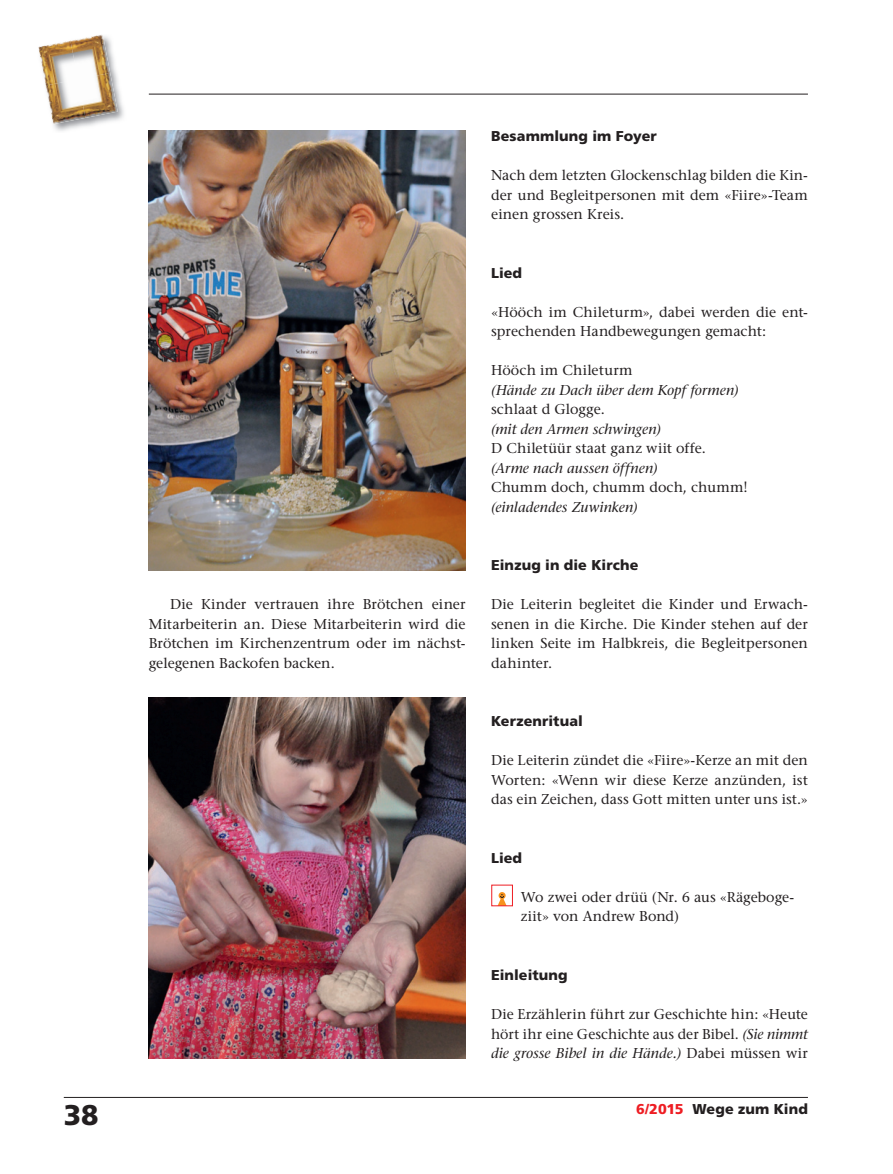
<style>
.page{position:relative;width:893px;height:1174px;background:#fff}
.page>*{position:absolute;margin:0;border:0;box-sizing:border-box;transform-origin:0 0}
.t1{font:900 28.5px "Frutiger";color:#231f20}
.t2{font:14.25px/19.5px "Stone Serif";letter-spacing:.01em;color:#231f20;text-align:justify}
.t3{font:italic 14.25px "Stone Serif";letter-spacing:.005em;color:#231f20}
.t4{font:900 14.25px "Frutiger";letter-spacing:.005em;color:#231f20}
.s1{font-style:italic}
.s2{color:#ee1d23}
</style>
<div class="page">
<hr style="left:64px;top:1097px;width:744px;height:1px;background:#231f20">
<hr style="left:149px;top:94px;width:659px;height:1px;background:#231f20">
<svg style="left:498px;top:894px;width:8px;height:10px"></svg>
<div style="left:491px;top:884px;width:22px;height:22px;border:1px solid #ee1d23"></div>
<img style="left:45px;top:40px;width:79px;height:91px">
<img style="left:38px;top:40px;width:32px;height:46px">
<img style="left:70px;top:35px;width:40px;height:44px">
<img style="left:46px;top:79px;width:40px;height:45px">
<img style="left:78px;top:73px;width:40px;height:45px">
<img style="left:149px;top:697px;width:317px;height:361px">
<img style="left:149px;top:131px;width:317px;height:439px">
<p class="t4" style="left:491px;top:130px;width:167px">Besammlung im Foyer</p>
<p class="t2" style="left:491px;top:167px;width:318px">Nach dem letzten Glockenschlag bilden die Kin&shy;der und Begleitpersonen mit dem «Fiire»-Team einen grossen Kreis.</p>
<p class="t2" style="left:149px;top:596px;width:318px;text-indent:21px">Die Kinder vertrauen ihre Brötchen einer Mitarbeiterin an. Diese Mitarbeiterin wird die Brötchen im Kirchenzentrum oder im nächst&shy;gelegenen Backofen backen.</p>
<p class="t4" style="left:491px;top:267px;width:33px">Lied</p>
<p class="t2" style="left:491px;top:303px;width:318px">«Hööch im Chileturm», dabei werden die ent&shy;sprechenden Handbewegungen gemacht:</p>
<p class="t2" style="left:491px;top:362px;width:143px">Hööch im Chileturm</p>
<p class="t3" style="left:491px;top:384px;width:249px">(Hände zu Dach über dem Kopf formen)</p>
<p class="t2" style="left:491px;top:401px;width:115px">schlaat d Glogge.</p>
<p class="t3" style="left:491px;top:423px;width:171px">(mit den Armen schwingen)</p>
<p class="t2" style="left:491px;top:440px;width:216px">D Chiletüür staat ganz wiit offe.</p>
<p class="t3" style="left:491px;top:462px;width:168px">(Arme nach aussen öffnen)</p>
<p class="t2" style="left:491px;top:479px;width:258px">Chumm doch, chumm doch, chumm!</p>
<p class="t3" style="left:491px;top:501px;width:148px">(einladendes Zuwinken)</p>
<p class="t4" style="left:491px;top:559px;width:149px">Einzug in die Kirche</p>
<p class="t2" style="left:491px;top:596px;width:318px">Die Leiterin begleitet die Kinder und Erwach&shy;senen in die Kirche. Die Kinder stehen auf der linken Seite im Halbkreis, die Begleitpersonen dahinter.</p>
<p class="t4" style="left:491px;top:715px;width:93px">Kerzenritual</p>
<p class="t2" style="left:491px;top:752px;width:318px">Die Leiterin zündet die «Fiire»-Kerze an mit den Worten: «Wenn wir diese Kerze anzünden, ist das ein Zeichen, dass Gott mitten unter uns ist.»</p>
<p class="t4" style="left:491px;top:852px;width:33px">Lied</p>
<p class="t2" style="left:521px;top:888px;width:275px">Wo zwei oder drüü (Nr. 6 aus «Rägeboge&shy;ziit» von Andrew Bond)</p>
<p class="t4" style="left:491px;top:969px;width:78px">Einleitung</p>
<p class="t2" style="left:491px;top:1005px;width:318px">Die Erzählerin führt zur Geschichte hin: «Heute hört ihr eine Geschichte aus der Bibel. <span class="s1">(Sie nimmt die grosse Bibel in die Hände.)</span> Dabei müssen wir</p>
<h1 class="t1" style="left:64px;top:1103px;width:36px">38</h1>
<p class="t4" style="left:636px;top:1103px;width:173px"><span class="s2">6/2015</span> Wege zum Kind</p>
</div>
